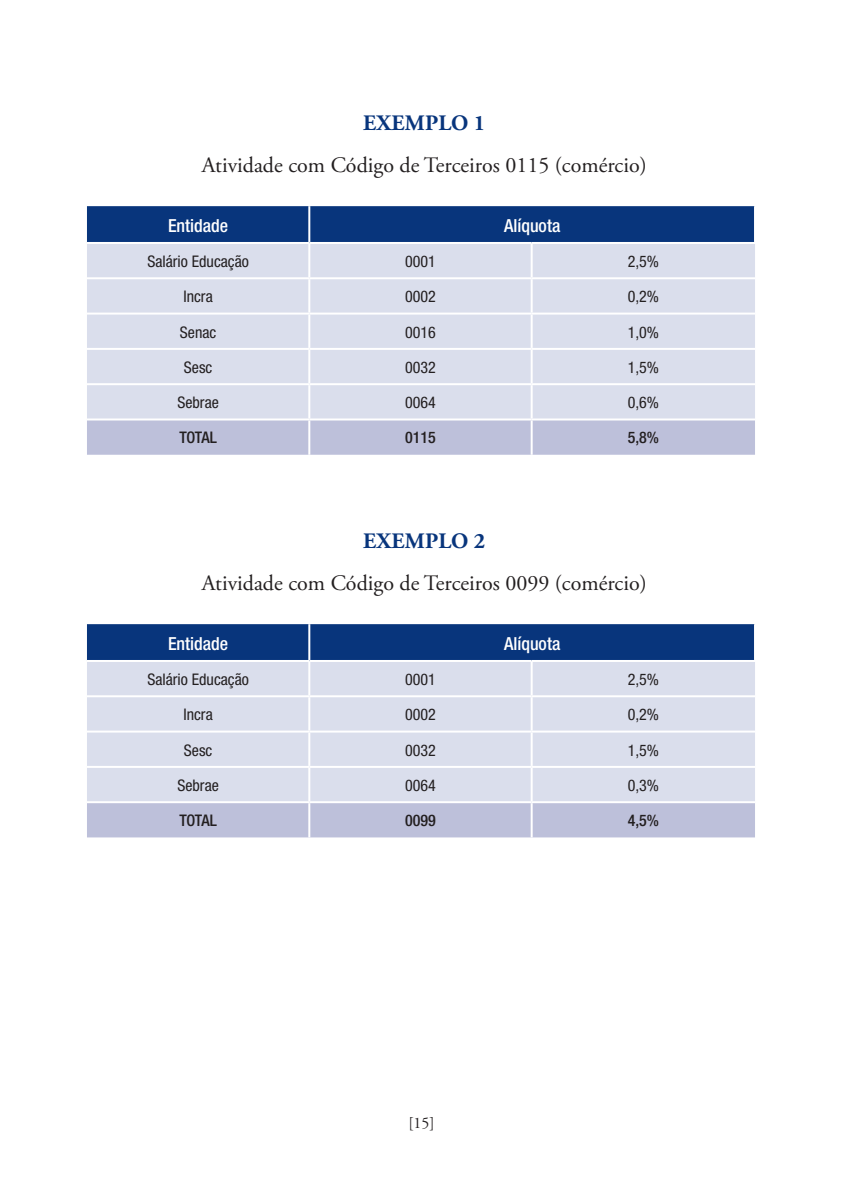
<style>
.page{position:relative;width:845px;height:1191px;background:#fff}
.page>*{position:absolute;margin:0;border:0;box-sizing:border-box;transform-origin:0 0}
.t1{font:22px "Adobe Garamond Pro";color:#231f20}
.t2{font:700 22px "Adobe Garamond Pro";letter-spacing:.015em;color:#08357c}
.t3{font:500 condensed 18px "Helvetica Neue";color:#fff}
.t4{font:condensed 16px "Helvetica Neue";color:#231f20}
.t5{font:500 condensed 16px "Helvetica Neue";color:#231f20}
.t6{font:16px "Adobe Garamond Pro";color:#231f20}
</style>
<div class="page">
<div style="left:87px;top:206px;width:667px;height:36px;background:#08357c"></div>
<div style="left:87px;top:244px;width:668px;height:174px;background:#dadeec"></div>
<div style="left:87px;top:420px;width:668px;height:34px;background:#bdc0da"></div>
<hr style="left:308px;top:244px;width:2px;height:33px;background:#fff">
<hr style="left:531px;top:244px;width:2px;height:33px;background:#fff">
<hr style="left:87px;top:277px;width:222px;height:2px;background:#fff">
<hr style="left:309px;top:277px;width:223px;height:2px;background:#fff">
<hr style="left:308px;top:279px;width:2px;height:33px;background:#fff">
<hr style="left:532px;top:277px;width:223px;height:2px;background:#fff">
<hr style="left:531px;top:279px;width:2px;height:33px;background:#fff">
<hr style="left:87px;top:312px;width:222px;height:2px;background:#fff">
<hr style="left:309px;top:312px;width:223px;height:2px;background:#fff">
<hr style="left:308px;top:314px;width:2px;height:34px;background:#fff">
<hr style="left:532px;top:312px;width:223px;height:2px;background:#fff">
<hr style="left:531px;top:314px;width:2px;height:34px;background:#fff">
<hr style="left:87px;top:348px;width:222px;height:2px;background:#fff">
<hr style="left:309px;top:348px;width:223px;height:2px;background:#fff">
<hr style="left:308px;top:350px;width:2px;height:33px;background:#fff">
<hr style="left:532px;top:348px;width:223px;height:2px;background:#fff">
<hr style="left:531px;top:350px;width:2px;height:33px;background:#fff">
<hr style="left:87px;top:383px;width:222px;height:2px;background:#fff">
<hr style="left:309px;top:383px;width:223px;height:2px;background:#fff">
<hr style="left:308px;top:385px;width:2px;height:33px;background:#fff">
<hr style="left:532px;top:383px;width:223px;height:2px;background:#fff">
<hr style="left:531px;top:385px;width:2px;height:33px;background:#fff">
<hr style="left:308px;top:420px;width:2px;height:34px;background:#fff">
<hr style="left:531px;top:420px;width:2px;height:34px;background:#fff">
<hr style="left:308px;top:206px;width:2px;height:36px;background:#fff">
<div style="left:87px;top:624px;width:667px;height:36px;background:#08357c"></div>
<div style="left:87px;top:662px;width:668px;height:139px;background:#dadeec"></div>
<div style="left:87px;top:803px;width:668px;height:34px;background:#bdc0da"></div>
<hr style="left:308px;top:624px;width:2px;height:36px;background:#fff">
<hr style="left:308px;top:662px;width:2px;height:33px;background:#fff">
<hr style="left:531px;top:662px;width:2px;height:33px;background:#fff">
<hr style="left:87px;top:695px;width:222px;height:2px;background:#fff">
<hr style="left:309px;top:695px;width:223px;height:2px;background:#fff">
<hr style="left:308px;top:697px;width:2px;height:33px;background:#fff">
<hr style="left:532px;top:695px;width:223px;height:2px;background:#fff">
<hr style="left:531px;top:697px;width:2px;height:33px;background:#fff">
<hr style="left:87px;top:730px;width:222px;height:2px;background:#fff">
<hr style="left:309px;top:730px;width:223px;height:2px;background:#fff">
<hr style="left:308px;top:732px;width:2px;height:33px;background:#fff">
<hr style="left:532px;top:730px;width:223px;height:2px;background:#fff">
<hr style="left:531px;top:732px;width:2px;height:33px;background:#fff">
<hr style="left:87px;top:765px;width:222px;height:2px;background:#fff">
<hr style="left:309px;top:765px;width:223px;height:2px;background:#fff">
<hr style="left:308px;top:767px;width:2px;height:34px;background:#fff">
<hr style="left:532px;top:765px;width:223px;height:2px;background:#fff">
<hr style="left:531px;top:767px;width:2px;height:34px;background:#fff">
<hr style="left:308px;top:803px;width:2px;height:34px;background:#fff">
<hr style="left:531px;top:803px;width:2px;height:34px;background:#fff">
<h1 class="t2" style="left:363px;top:110px;width:124px">EXEMPLO 1</h1>
<h1 class="t1" style="left:202px;top:152px;width:447px">Atividade com Código de Terceiros 0115 (comércio)</h1>
<p class="t3" style="left:168px;top:214px;width:62px">Entidade</p>
<p class="t3" style="left:504px;top:214px;width:58px">Alíquota</p>
<p class="t4" style="left:147px;top:252px;width:103px">Salário Educação</p>
<p class="t4" style="left:405px;top:252px;width:32px">0001</p>
<p class="t4" style="left:628px;top:252px;width:33px">2,5%</p>
<p class="t4" style="left:183px;top:287px;width:31px">Incra</p>
<p class="t4" style="left:405px;top:287px;width:32px">0002</p>
<p class="t4" style="left:628px;top:287px;width:33px">0,2%</p>
<p class="t4" style="left:180px;top:322px;width:38px">Senac</p>
<p class="t4" style="left:405px;top:322px;width:32px">0016</p>
<p class="t4" style="left:628px;top:322px;width:33px">1,0%</p>
<p class="t4" style="left:184px;top:358px;width:30px">Sesc</p>
<p class="t4" style="left:405px;top:358px;width:32px">0032</p>
<p class="t4" style="left:628px;top:358px;width:33px">1,5%</p>
<p class="t4" style="left:177px;top:393px;width:43px">Sebrae</p>
<p class="t4" style="left:405px;top:393px;width:32px">0064</p>
<p class="t4" style="left:628px;top:393px;width:33px">0,6%</p>
<p class="t5" style="left:179px;top:428px;width:39px">TOTAL</p>
<p class="t5" style="left:405px;top:428px;width:32px">0115</p>
<p class="t5" style="left:628px;top:428px;width:33px">5,8%</p>
<h1 class="t2" style="left:363px;top:528px;width:124px">EXEMPLO 2</h1>
<h1 class="t1" style="left:202px;top:570px;width:447px">Atividade com Código de Terceiros 0099 (comércio)</h1>
<p class="t3" style="left:168px;top:632px;width:62px">Entidade</p>
<p class="t3" style="left:504px;top:632px;width:58px">Alíquota</p>
<p class="t4" style="left:147px;top:670px;width:103px">Salário Educação</p>
<p class="t4" style="left:405px;top:670px;width:32px">0001</p>
<p class="t4" style="left:628px;top:670px;width:33px">2,5%</p>
<p class="t4" style="left:183px;top:705px;width:31px">Incra</p>
<p class="t4" style="left:405px;top:705px;width:32px">0002</p>
<p class="t4" style="left:628px;top:705px;width:33px">0,2%</p>
<p class="t4" style="left:184px;top:740px;width:30px">Sesc</p>
<p class="t4" style="left:405px;top:740px;width:32px">0032</p>
<p class="t4" style="left:628px;top:740px;width:33px">1,5%</p>
<p class="t4" style="left:177px;top:775px;width:43px">Sebrae</p>
<p class="t4" style="left:405px;top:775px;width:32px">0064</p>
<p class="t4" style="left:628px;top:775px;width:33px">0,3%</p>
<p class="t5" style="left:179px;top:810px;width:39px">TOTAL</p>
<p class="t5" style="left:405px;top:810px;width:32px">0099</p>
<p class="t5" style="left:628px;top:810px;width:33px">4,5%</p>
<p class="t6" style="left:408px;top:1113px;width:28px">[15]</p>
</div>
